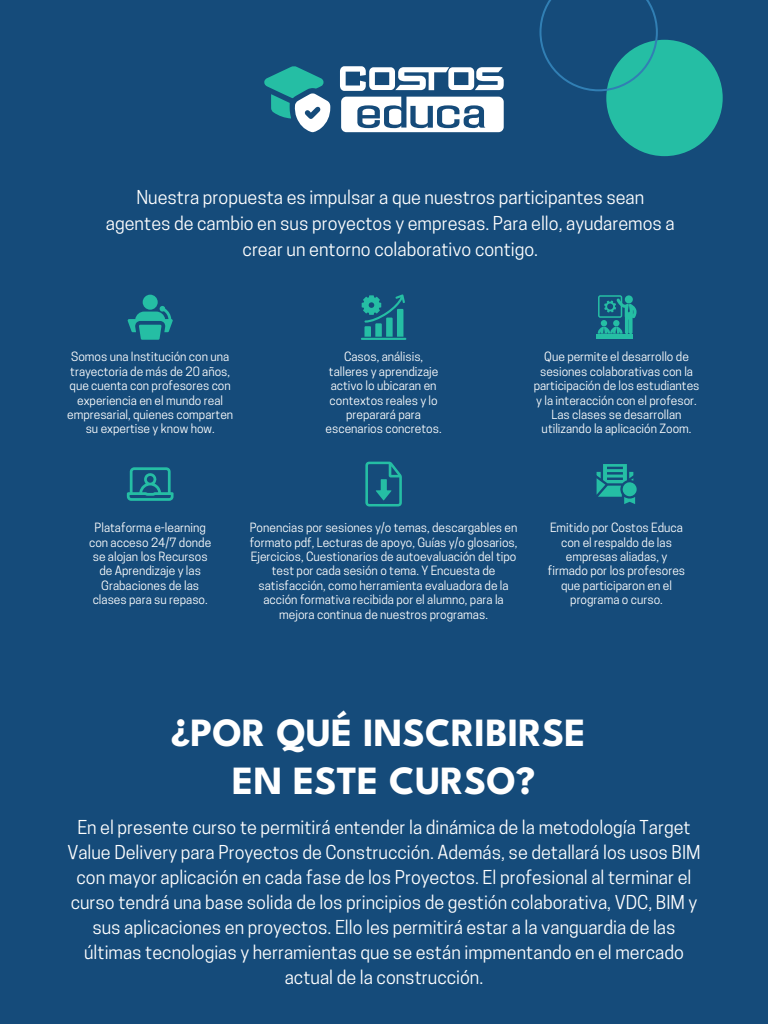
<style>
.page{position:relative;width:768px;height:1024px;background:#154b7a}
.page>*{position:absolute;margin:0;border:0;box-sizing:border-box;transform-origin:0 0}
.t1{font:700 40px/48px "League Spartan";color:#fff;text-align:center}
.t2{font:18px/25px "Cooper Hewitt";color:#fff;text-align:center}
.t3{font:12px/14.4px "Cooper Hewitt";color:#fff;text-align:center}
</style>
<div class="page">
<div style="left:606px;top:40px;width:117px;height:116px;background:#25bea4;border-radius:50%"></div>
<svg style="left:539px;top:0;width:119px;height:91px"></svg>
<svg style="left:341px;top:97px;width:163px;height:35px"></svg>
<svg style="left:340px;top:66px;width:164px;height:25px"></svg>
<svg style="left:264px;top:66px;width:66px;height:66px"></svg>
<hr style="left:361px;top:338px;width:45px;height:2px;background:#25bea4">
<svg style="left:362px;top:294px;width:43px;height:43px"></svg>
<hr style="left:597px;top:335px;width:36px;height:4px;background:#25bea4">
<svg style="left:598px;top:295px;width:39px;height:39px"></svg>
<div style="left:143px;top:295px;width:15px;height:15px;background:#25bea4;border-radius:50%"></div>
<svg style="left:127px;top:306px;width:46px;height:34px"></svg>
<svg style="left:365px;top:462px;width:37px;height:45px"></svg>
<svg style="left:596px;top:464px;width:41px;height:40px"></svg>
<svg style="left:127px;top:467px;width:47px;height:34px"></svg>
<h2 class="t2" style="left:106px;top:184px;width:570px;line-height:26px">Nuestra propuesta es impulsar a que nuestros participantes sean agentes de cambio en sus proyectos y empresas. Para ello, ayudaremos a crear un entorno colaborativo contigo.</h2>
<p class="t3" style="left:67px;top:350px;width:168px">Somos una Institución con una trayectoria de más de 20 años, que cuenta con profesores con experiencia en el mundo real empresarial, quienes comparten su expertise y know how.</p>
<p class="t3" style="left:326px;top:350px;width:117px">Casos, análisis, talleres y aprendizaje activo lo ubicaran en contextos reales y lo preparará para escenarios concretos.</p>
<p class="t3" style="left:534px;top:350px;width:167px">Que permite el desarrollo de sesiones colaborativas con la participación de los estudiantes y la interacción con el profesor.<br>Las clases se desarrollan utilizando la aplicación Zoom.</p>
<p class="t3" style="left:89px;top:521px;width:124px">Plataforma e-learning con acceso 24/7 donde se alojan los Recursos de Aprendizaje y las<br>Grabaciones de las clases para su repaso.</p>
<p class="t3" style="left:250px;top:521px;width:269px">Ponencias por sesiones y/o temas, descargables en formato pdf, Lecturas de apoyo, Guías y/o glosarios, Ejercicios, Cuestionarios de autoevaluación del tipo test por cada sesión o tema. Y Encuesta de satisfacción, como herramienta evaluadora de la acción formativa recibida por el alumno, para la mejora continua de nuestros programas.</p>
<p class="t3" style="left:548px;top:521px;width:139px">Emitido por Costos Educa con el respaldo de las empresas aliadas, y firmado por los profesores que participaron en el programa o curso.</p>
<h1 class="t1" style="left:171px;top:706px;width:416px">¿POR QUÉ INSCRIBIRSE<br>EN ESTE CURSO?</h1>
<p class="t2" style="left:67px;top:815px;width:635px">En el presente curso te permitirá entender la dinámica de la metodología Target Value Delivery para Proyectos de Construcción. Además, se detallará los usos BIM con mayor aplicación en cada fase de los Proyectos. El profesional al terminar el curso tendrá una base solida de los principios de gestión colaborativa, VDC, BIM y sus aplicaciones en proyectos. Ello les permitirá estar a la vanguardia de las últimas tecnologias y herramientas que se están impmentando en el mercado actual de la construcción.</p>
</div>
